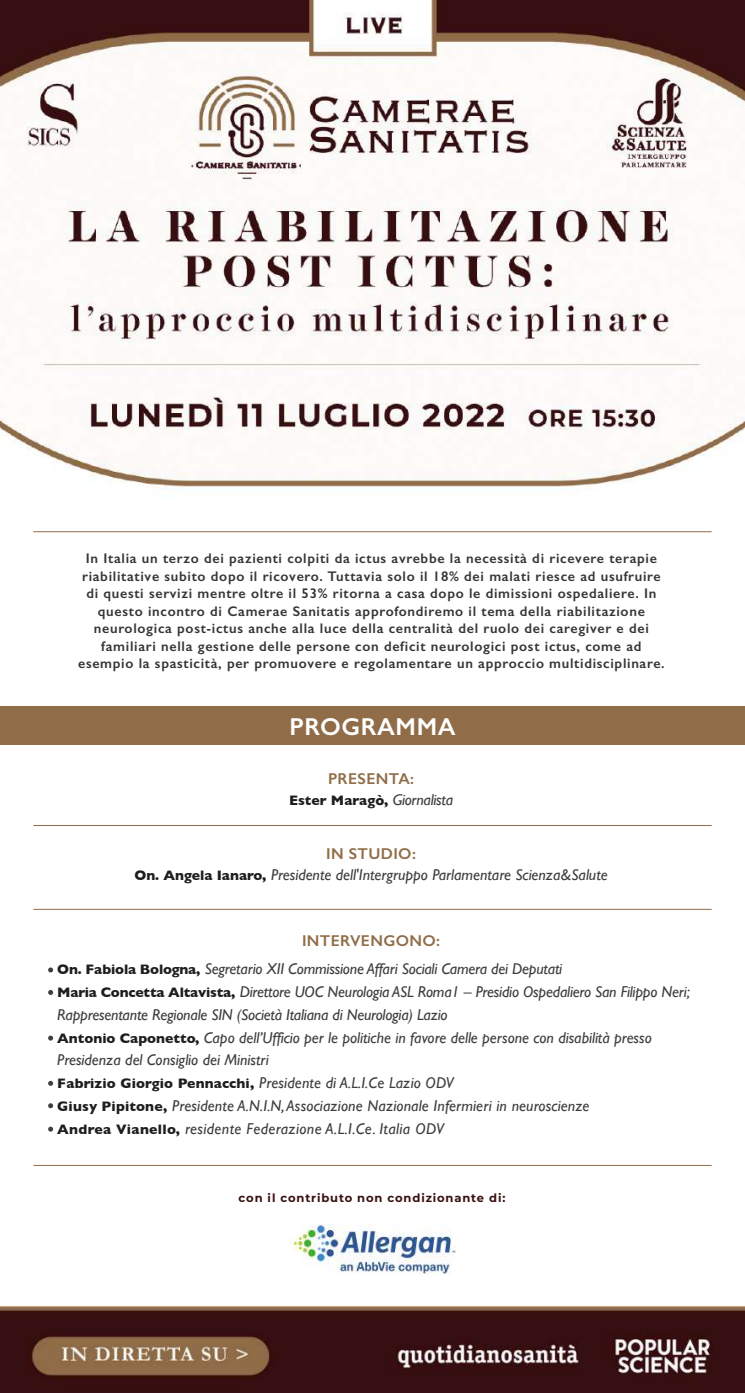
<style>
.page{position:relative;width:745px;height:1393px;background:#fff}
.page>*{position:absolute;margin:0;border:0;box-sizing:border-box;transform-origin:0 0}
.t1{font:600 24.5px "Gill Sans";letter-spacing:.025em;color:#fff}
.t2{font:italic 15.75px/22.8px "Gill Sans";color:#3e3d40}
.t3{font:600 15.75px "Gill Sans";letter-spacing:.025em;color:#906d48}
.t4{font:600 14px/17.5px "Gill Sans";letter-spacing:.05em;color:#353535;text-align:center}
.t5{font:700 14px "Gill Sans";color:#1e1e1e}
.t6{font:700 11.55px "Montserrat";letter-spacing:.075em;color:#380f10}
.s1{font-weight:400;font-style:italic;font-size:15.75px;color:#3e3d40}
.s2{font-weight:600;font-style:normal;color:#906d48}
.s3{font-weight:700;font-style:normal;font-size:14px;color:#1e1e1e}
</style>
<div class="page">
<hr style="left:33px;top:531px;width:678px;height:1px;background:#906d48">
<hr style="left:33px;top:825px;width:678px;height:1px;background:#906d48">
<hr style="left:33px;top:909px;width:678px;height:1px;background:#906d48">
<div style="left:0;top:706px;width:744px;height:38px;background:#906d48"></div>
<hr style="left:33px;top:1165px;width:678px;height:1px;background:#906d48">
<svg style="left:48px;top:967px;width:5px;height:5px"></svg>
<svg style="left:48px;top:990px;width:5px;height:5px"></svg>
<svg style="left:48px;top:1081px;width:5px;height:5px"></svg>
<svg style="left:48px;top:1036px;width:5px;height:5px"></svg>
<svg style="left:48px;top:1127px;width:5px;height:5px"></svg>
<svg style="left:48px;top:1103px;width:5px;height:5px"></svg>
<img style="left:0;top:1307px;width:744px;height:86px">
<img style="left:0;top:0;width:744px;height:489px">
<img style="left:289px;top:1224px;width:166px;height:50px">
<p class="t4" style="left:78px;top:550px;width:588px">In Italia un terzo dei pazienti colpiti da ictus avrebbe la necessità di ricevere terapie riabilitative subito dopo il ricovero. Tuttavia solo il 18% dei malati riesce ad usufruire di questi servizi mentre oltre il 53% ritorna a casa dopo le dimissioni ospedaliere. In questo incontro di Camerae Sanitatis approfondiremo il tema della riabilitazione neurologica post-ictus anche alla luce della centralità del ruolo dei caregiver e dei familiari nella gestione delle persone con deficit neurologici post ictus, come ad esempio la spasticità, per promuovere e regolamentare un approccio multidisciplinare.</p>
<h1 class="t1" style="left:289px;top:712px;width:168px">PROGRAMMA</h1>
<p class="t3" style="left:328px;top:769px;width:88px">PRESENTA:</p>
<p class="t5" style="left:289px;top:789px;width:165px">Ester Maragò, <span class="s1">Giornalista</span></p>
<p class="t2" style="left:134px;top:843px;width:474px;line-height:21px;text-align:center"><span class="s2">IN STUDIO:<br></span><span class="s3">On. Angela Ianaro,</span> Presidente dell'Intergruppo Parlamentare Scienza&amp;Salute</p>
<p class="t2" style="left:57px;top:926px;width:506px;line-height:28.7px;text-indent:245px"><span class="s2">INTERVENGONO:<br></span><span class="s3">On. Fabiola Bologna,</span> Segretario XII Commissione Affari Sociali Camera dei Deputati</p>
<p class="t2" style="left:57px;top:980px;width:634px"><span class="s3">Maria Concetta Altavista,</span> Direttore UOC Neurologia ASL Roma1 – Presidio Ospedaliero San Filippo Neri; Rappresentante Regionale SIN (Società Italiana di Neurologia) Lazio<br><span class="s3">Antonio Caponetto,</span> Capo dell’Ufficio per le politiche in favore delle persone con disabilità presso Presidenza del Consiglio dei Ministri<br><span class="s3">Fabrizio Giorgio Pennacchi,</span> Presidente di A.L.I.Ce Lazio ODV<br><span class="s3">Giusy Pipitone,</span> Presidente A.N.I.N, Associazione Nazionale Infermieri in neuroscienze<br><span class="s3">Andrea Vianello,</span> residente Federazione A.L.I.Ce. Italia ODV</p>
<p class="t6" style="left:238px;top:1190px;width:268px">con il contributo non condizionante di:</p>
</div>
